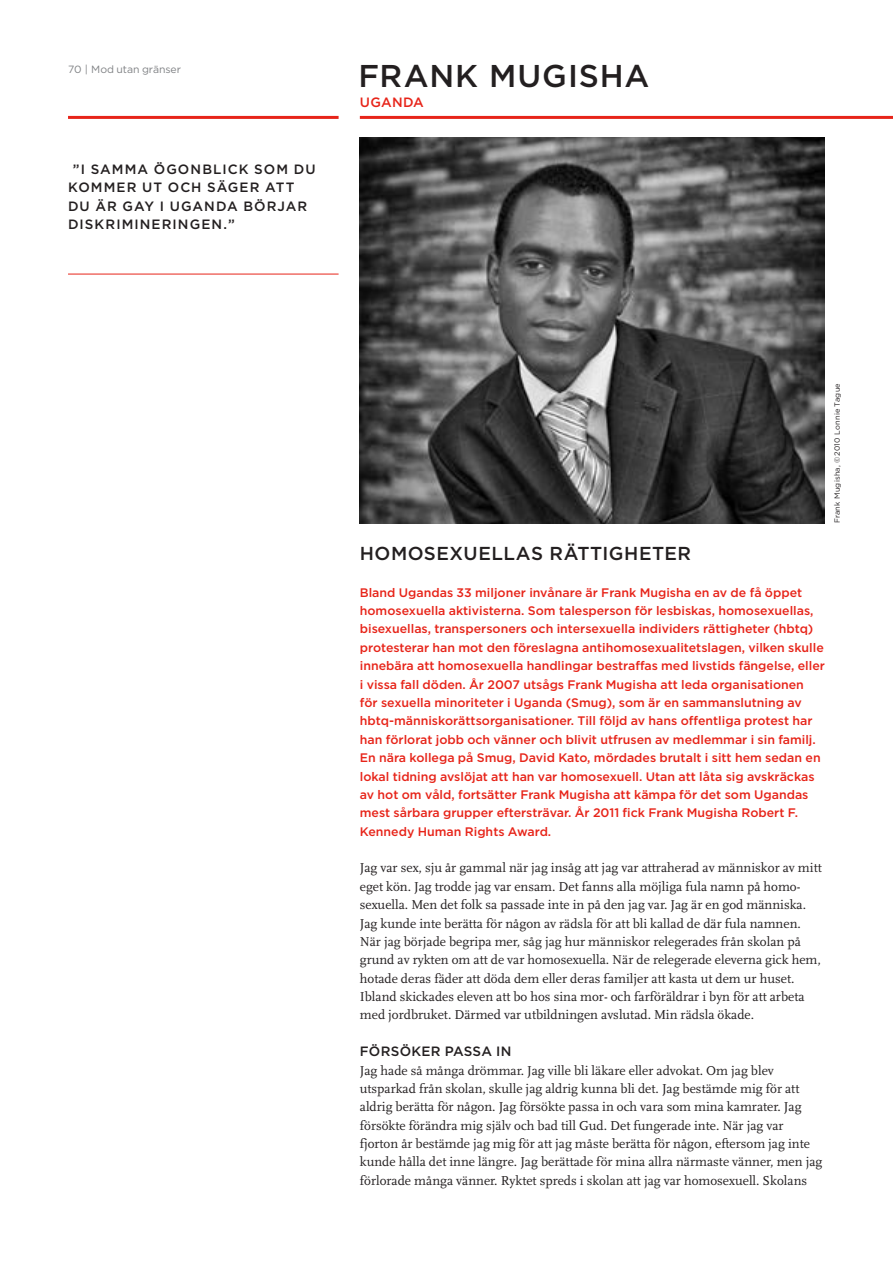
<style>
.page{position:relative;width:893px;height:1263px;background:#fff}
.page>*{position:absolute;margin:0;border:0;box-sizing:border-box;transform-origin:0 0}
.RUBRIK-INTERVJUPERSO{font:500 31.5px "Gotham";letter-spacing:.025em;color:#231f20}
.RUBRIK_OVANFÖR_BIOGR{font:500 18.75px "Gotham";letter-spacing:.025em;color:#231f20}
.BRÖD-UTAN_INDRAG{font:13.5px/18.3px "Scala";color:#231f20}
.CITAT{font:500 13.5px/18.3px "Gotham";letter-spacing:.075em;color:#231f20}
.MELLANRUBRIK-2-SVART{font:500 13.5px "Gotham HTF";letter-spacing:.02em;color:#231f20}
.RUBRIK-INTERVJUPERSO-2{font:500 13.5px "Gotham HTF";letter-spacing:.02em;color:#e72419}
.BRÖD-BIOGRAFI-UTAN_I{font:500 12.3px/18.3px "Gotham HTF";color:#e72419}
.t1{font:10.5px "Gotham";letter-spacing:-.005em;color:#808285}
.BILDBYLINE{font:7.5px "Gotham";letter-spacing:.025em;color:#231f20}
</style>
<div class="page">
<hr style="left:360px;top:116px;width:533px;height:3px;background:#e72419">
<hr style="left:68px;top:116px;width:271px;height:3px;background:#e72419">
<hr style="left:68px;top:274px;width:271px;height:1px;background:#e72419">
<img style="left:360px;top:137px;width:465px;height:386px">
<p class="t1" style="left:68px;top:63px;width:114px">70 | Mod utan gränser</p>
<p class="RUBRIK-INTERVJUPERSO" style="left:359px;top:58px;width:292px">FRANK MUGISHA</p>
<p class="RUBRIK-INTERVJUPERSO-2" style="left:360px;top:94px;width:66px">UGANDA</p>
<p class="CITAT" style="left:68px;top:160px;width:249px;text-indent:5px">”I SAMMA ÖGONBLICK SOM DU<br>KOMMER UT OCH SÄGER ATT<br>DU ÄR GAY I UGANDA BÖRJAR<br>DISKRIMINERINGEN.”</p>
<p class="RUBRIK_OVANFÖR_BIOGR" style="left:360px;top:543px;width:333px">HOMOSEXUELLAS RÄTTIGHETER</p>
<p class="BRÖD-BIOGRAFI-UTAN_I" style="left:360px;top:583px;width:467px">Bland Ugandas 33 miljoner invånare är Frank Mugisha en av de få öppet homosexuella aktivisterna. Som talesperson för lesbiskas, homosexuellas, bisexuellas, transpersoners och intersexuella individers rättigheter (hbtq) protesterar han mot den föreslagna antihomosexualitetslagen, vilken skulle innebära att homosexuella handlingar bestraffas med livstids fängelse, eller i vissa fall döden. År 2007 utsågs Frank Mugisha att leda organisationen för sexuella minoriteter i Uganda (Smug), som är en sammanslutning av hbtq-människorättsorganisationer. Till följd av hans offentliga protest har han förlorat jobb och vänner och blivit utfrusen av medlemmar i sin familj.<br>En nära kollega på Smug, David Kato, mördades brutalt i sitt hem sedan en lokal tidning avslöjat att han var homosexuell. Utan att låta sig avskräckas av hot om våld, fortsätter Frank Mugisha att kämpa för det som Ugandas mest sårbara grupper eftersträvar. År 2011 fick Frank Mugisha Robert F.<br>Kennedy Human Rights Award.</p>
<p class="BRÖD-UTAN_INDRAG" style="left:360px;top:859px;width:463px">Jag var sex, sju år gammal när jag insåg att jag var attraherad av människor av mitt eget kön. Jag trodde jag var ensam. Det fanns alla möjliga fula namn på homo&shy;sexuella. Men det folk sa passade inte in på den jag var. Jag är en god människa.<br>Jag kunde inte berätta för någon av rädsla för att bli kallad de där fula namnen.<br>När jag började begripa mer, såg jag hur människor relegerades från skolan på grund av rykten om att de var homosexuella. När de relegerade eleverna gick hem, hotade deras fäder att döda dem eller deras familjer att kasta ut dem ur huset.<br>Ibland skickades eleven att bo hos sina mor- och farföräldrar i byn för att arbeta med jordbruket. Därmed var utbildningen avslutad. Min rädsla ökade.</p>
<p class="MELLANRUBRIK-2-SVART" style="left:360px;top:1044px;width:153px">FÖRSÖKER PASSA IN</p>
<p class="BRÖD-UTAN_INDRAG" style="left:360px;top:1061px;width:464px">Jag hade så många drömmar. Jag ville bli läkare eller advokat. Om jag blev utsparkad från skolan, skulle jag aldrig kunna bli det. Jag bestämde mig för att aldrig berätta för någon. Jag försökte passa in och vara som mina kamrater. Jag försökte förändra mig själv och bad till Gud. Det fungerade inte. När jag var fjorton år bestämde jag mig för att jag måste berätta för någon, eftersom jag inte kunde hålla det inne längre. Jag berättade för mina allra närmaste vänner, men jag förlorade många vänner. Ryktet spreds i skolan att jag var homosexuell. Skolans</p>
<p class="BILDBYLINE" style="left:833px;top:523px;width:142px;rotate:-90deg">Frank Mugisha, ©2010 Lonnie Tague</p>
</div>
